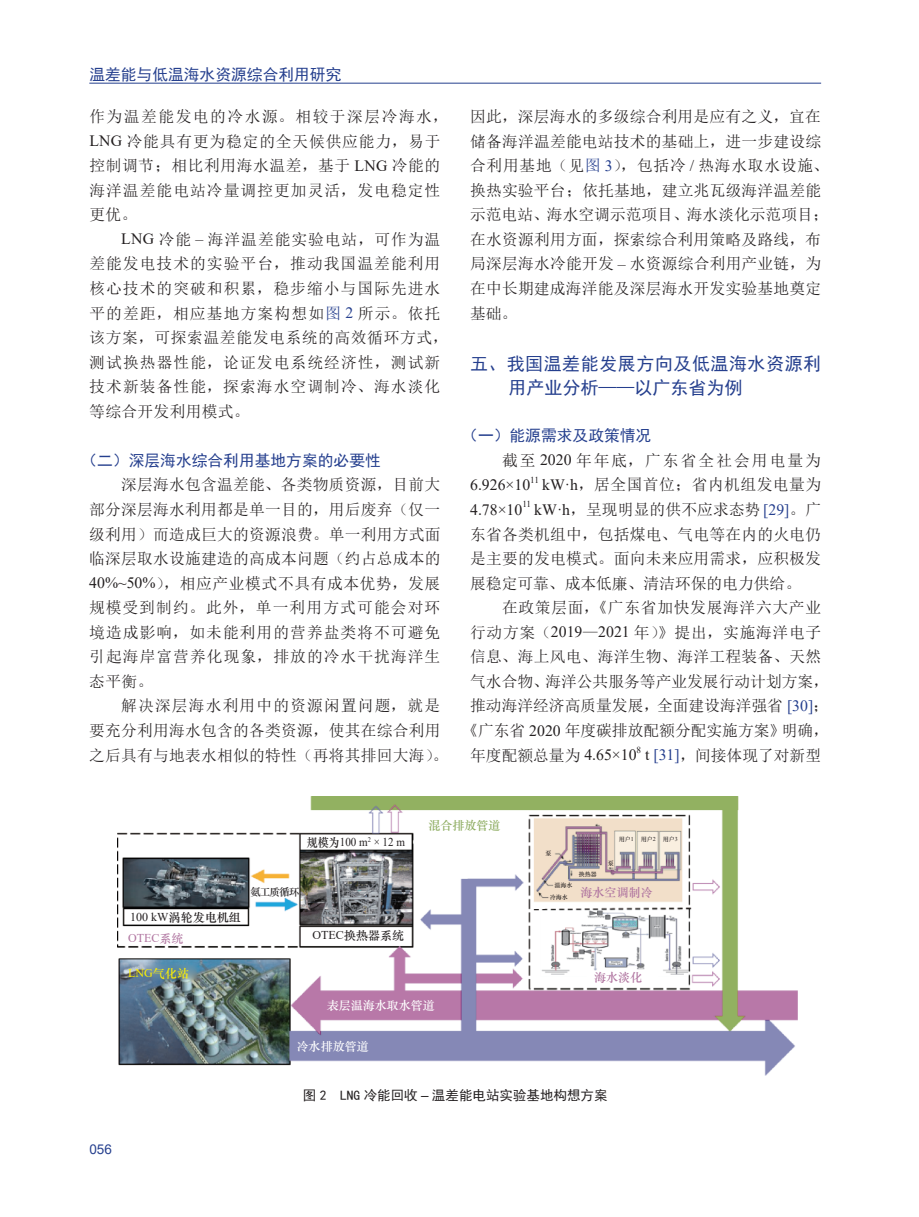
<style>
.page{position:relative;width:919px;height:1217px;background:#fff}
.page>*{position:absolute;margin:0;border:0;box-sizing:border-box;transform-origin:0 0}
.t1{font:18px/24.6px "Sim Hei";letter-spacing:.03em;color:#253f8e}
.t2{font:15.75px/24.6px "Sim Sun";letter-spacing:.025em;color:#231f20;text-align:justify}
.t3{font:15.75px/24.6px "Sim Sun";letter-spacing:.065em;color:#231f20}
.t4{font:15.75px "Sim Sun";color:#231f20}
.t5{font:15.75px "Sim Hei";color:#253f8e}
.t6{font:15.75px "Sim Sun";letter-spacing:.045em;color:#231f20}
.t7{font:15.75px "Sim Sun";letter-spacing:.13em;color:#231f20}
.t8{font:15.75px "Times New Roman";color:#231f20}
.t9{font:13.5px "Sim Hei";color:#231f20}
.t10{font:13.5px "Arial";color:#253f8e}
.t11{font:12px "ST Zhongsong";color:#231f20}
.t12{font:12px "ST Zhongsong";color:#fff}
.t13{font:12px "ST Zhongsong";color:#b075a0}
.t14{font:12px "Times New Roman";color:#231f20;scale:.92 1}
.t15{font:12px "ST Zhongsong";color:#8dac60}
.t16{font:12px "Times New Roman";color:#fff101}
.t17{font:12px "Times New Roman";color:#b075a0}
.t18{font:10.5px "ST Zhongsong";letter-spacing:-.08em;color:#231f20}
.t19{font:9.15px "Times New Roman";color:#231f20}
.t20{font:6px "ST Zhongsong";color:#231f20}
.s1{font-family:"Times New Roman"}
.s2{color:#253f8e}
.s3{font-family:"Times New Roman";color:#253f8e}
.s4{font-family:"ST Zhongsong"}
.s5{font-family:"Arial"}
</style>
<div class="page">
<hr style="left:89px;top:83px;width:732px;height:1px;background:#253f8e">
<img style="left:118px;top:796px;width:679px;height:278px">
<p class="t5" style="left:89px;top:66px;width:253px">温差能与低温海水资源综合利用研究</p>
<p class="t3" style="left:89px;top:104px;width:360px">作为温差能发电的冷水源。相较于深层冷海水，<br><span class="s1">LNG</span> 冷能具有更为稳定的全天候供应能力，易于控制调节；相比利用海水温差，基于 <span class="s1">LNG</span> 冷能的海洋温差能电站冷量调控更加灵活，发电稳定性更优。</p>
<p class="t3" style="left:89px;top:227px;width:360px;text-indent:32px"><span class="s1">LNG</span> 冷能 <span class="s1">–</span> 海洋温差能实验电站，可作为温差能发电技术的实验平台，推动我国温差能利用核心技术的突破和积累，稳步缩小与国际先进水平的差距，相应基地方案构想如<span class="s2">图</span> <span class="s3">2</span> 所示。依托该方案，可探索温差能发电系统的高效循环方式，测试换热器性能，论证发电系统经济性，测试新技术新装备性能，探索海水空调制冷、海水淡化等综合开发利用模式。</p>
<p class="t5" style="left:81px;top:452px;width:301px">（二）深层海水综合利用基地方案的必要性</p>
<p class="t2" style="left:89px;top:472px;width:352px;text-indent:32px">深层海水包含温差能、各类物质资源，目前大部分深层海水利用都是单一目的，用后废弃（仅一级利用）而造成巨大的资源浪费。单一利用方式面临深层取水设施建造的高成本问题（约占总成本的<span class="s1">40%~50%</span>），相应产业模式不具有成本优势，发展规模受到制约。此外，单一利用方式可能会对环境造成影响，如未能利用的营养盐类将不可避免引起海岸富营养化现象，排放的冷水干扰海洋生态平衡。</p>
<p class="t2" style="left:89px;top:693px;width:360px;text-align:left;text-indent:32px">解决深层海水利用中的资源闲置问题，就是要充分利用海水包含的各类资源，使其在综合利用之后具有与地表水相似的特性（再将其排回大海）。</p>
<p class="t2" style="left:470px;top:104px;width:360px;text-align:left">因此，深层海水的多级综合利用是应有之义，宜在储备海洋温差能电站技术的基础上，进一步建设综合利用基地（见<span class="s2">图</span> <span class="s3">3</span>），包括冷 <span class="s1">/</span> 热海水取水设施、换热实验平台；依托基地，建立兆瓦级海洋温差能示范电站、海水空调示范项目、海水淡化示范项目；在水资源利用方面，探索综合利用策略及路线，布局深层海水冷能开发 <span class="s1">–</span> 水资源综合利用产业链，为在中长期建成海洋能及深层海水开发实验基地奠定基础。</p>
<p class="t1" style="left:508px;top:351px;width:314px;text-indent:-38px">五、我国温差能发展方向及低温海水资源利用产业分析——以广东省为例</p>
<p class="t5" style="left:462px;top:427px;width:190px">（一）能源需求及政策情况</p>
<p class="t7" style="left:502px;top:452px;width:320px">截至 <span class="s1">2020</span> 年年底，广东省全社会用电量为</p>
<p class="t8" style="left:470px;top:473px;width:62px">6.926×10</p>
<p class="t19" style="left:530px;top:473px;width:10px">11</p>
<p class="t2" style="left:542px;top:472px;width:280px"><span class="s1">kW·h</span>，居全国首位；省内机组发电量为</p>
<p class="t8" style="left:470px;top:498px;width:54px">4.78×10</p>
<p class="t19" style="left:522px;top:497px;width:10px">11</p>
<p class="t2" style="left:470px;top:497px;width:352px;text-indent:64px"><span class="s1">kW·h</span>，呈现明显的供不应求态势 <span class="s3">[29]</span>。广东省各类机组中，包括煤电、气电等在内的火电仍是主要的发电模式。面向未来应用需求，应积极发展稳定可靠、成本低廉、清洁环保的电力供给。</p>
<p class="t6" style="left:502px;top:599px;width:320px">在政策层面，《广东省加快发展海洋六大产业</p>
<p class="t6" style="left:470px;top:624px;width:352px">行动方案（<span class="s1">2019</span>—<span class="s1">2021</span> 年）》提出，实施海洋电子</p>
<p class="t2" style="left:470px;top:644px;width:352px">信息、海上风电、海洋生物、海洋工程装备、天然</p>
<p class="t4" style="left:470px;top:673px;width:360px">气水合物、海洋公共服务等产业发展行动计划方案，</p>
<p class="t4" style="left:470px;top:697px;width:360px">推动海洋经济高质量发展，全面建设海洋强省 <span class="s3">[30]</span>；</p>
<p class="t4" style="left:462px;top:722px;width:368px">《广东省 <span class="s1">2020</span> 年度碳排放配额分配实施方案》明确，</p>
<p class="t4" style="left:470px;top:746px;width:168px">年度配额总量为 <span class="s1">4.65×10</span></p>
<p class="t19" style="left:636px;top:743px;width:6px">8</p>
<p class="t4" style="left:645px;top:746px;width:177px"><span class="s1">t</span> <span class="s3">[31]</span>，间接体现了对新型</p>
<p class="t14" style="left:307px;top:832px;width:108px"><span class="s4">规模为</span>100 m<sup>2</sup> × 12 m</p>
<p class="t15" style="left:428px;top:816px;width:74px">混合排放管道</p>
<p class="t11" style="left:130px;top:908px;width:112px"><span class="s1">100 kW</span>涡轮发电机组</p>
<p class="t17" style="left:128px;top:929px;width:57px">OTEC<span class="s4">系统</span></p>
<p class="t16" style="left:128px;top:964px;width:62px">LNG<span class="s4">气化站</span></p>
<p class="t18" style="left:250px;top:884px;width:51px">氨工质循环</p>
<p class="t11" style="left:312px;top:927px;width:93px"><span class="s1">OTEC</span>换热器系统</p>
<p class="t12" style="left:326px;top:996px;width:110px">表层温海水取水管道</p>
<p class="t20" style="left:545px;top:848px;width:8px">泵</p>
<p class="t20" style="left:578px;top:869px;width:20px">换热器</p>
<p class="t20" style="left:618px;top:835px;width:61px">用户<span class="s1">1</span> 用户<span class="s1">2</span> 用户<span class="s1">3</span></p>
<p class="t20" style="left:607px;top:858px;width:8px">泵</p>
<p class="t20" style="left:554px;top:880px;width:20px">温海水</p>
<p class="t13" style="left:549px;top:884px;width:104px"><sub>冷海水</sub> 海水空调制冷</p>
<p class="t13" style="left:594px;top:969px;width:50px">海水淡化</p>
<p class="t12" style="left:296px;top:1037px;width:74px">冷水排放管道</p>
<p class="t9" style="left:303px;top:1087px;width:306px">图 2 LNG 冷能回收 <span class="s5">–</span> 温差能电站实验基地构想方案</p>
<p class="t10" style="left:89px;top:1139px;width:24px">056</p>
</div>
